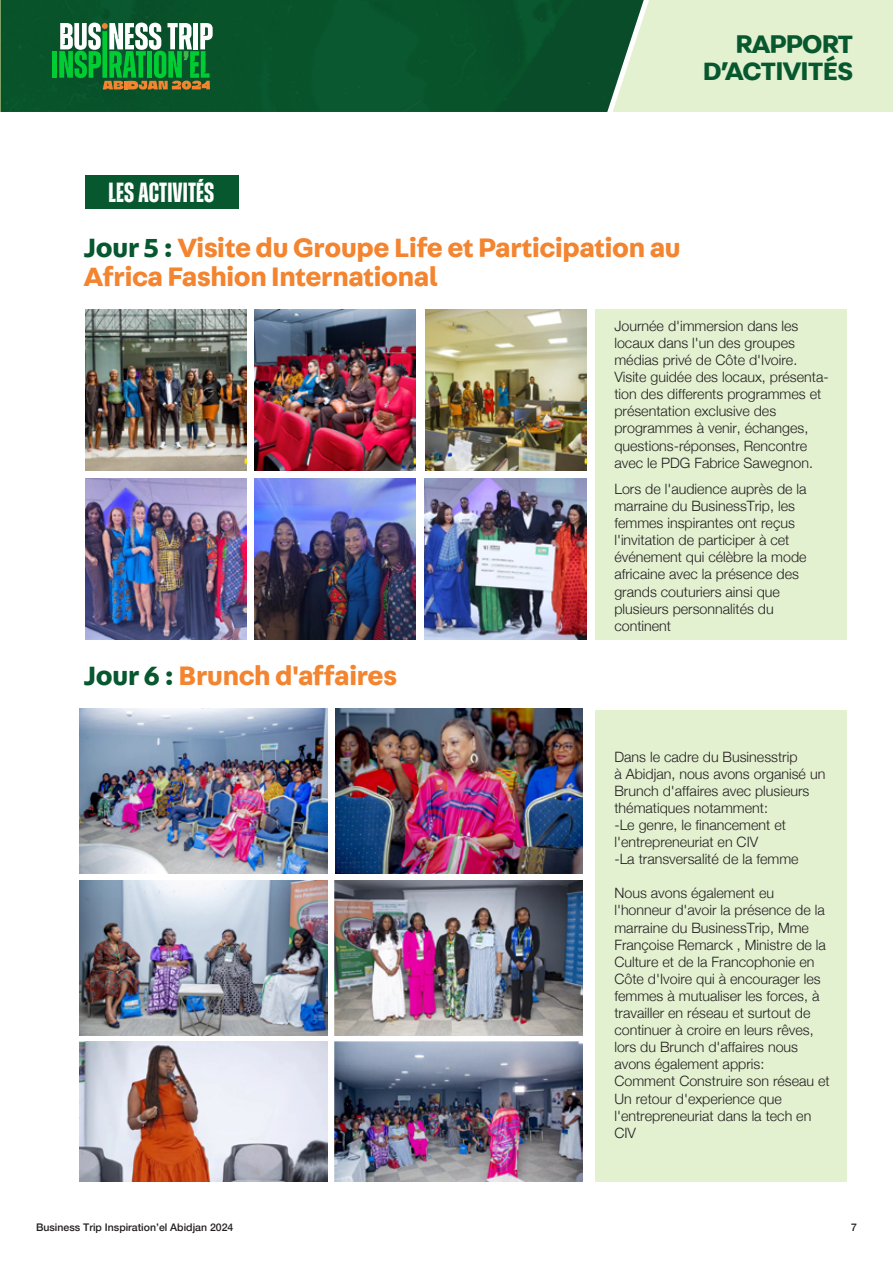
<style>
.page{position:relative;width:893px;height:1263px;background:#fff}
.page>*{position:absolute;margin:0;border:0;box-sizing:border-box;transform-origin:0 0}
.t1{font:700 28.2px/28.7px "Fabriga";letter-spacing:-.01em;color:#f38430}
.t2{font:700 27.6px "Zuume Cut";letter-spacing:.005em;color:#fff}
.t3{font:700 27px/27px "Fabriga";letter-spacing:-.03em;color:#07572f;text-align:right}
.t4{font:300 14.25px/17.1px "Helvetica Neue";color:#231f20}
.t5{font:500 10.5px "Helvetica Neue";color:#231f20}
.s1{color:#07572f}
</style>
<div class="page">
<div style="left:0;top:0;width:613px;height:112px;background:#085329"></div>
<svg style="left:613px;top:0;width:280px;height:112px;background:#d7e8c8"></svg>
<div style="left:52px;top:51px;width:5px;height:27px;background:#0c3"></div>
<svg style="left:59px;top:23px;width:154px;height:67px"></svg>
<div style="left:595px;top:309px;width:252px;height:330px;background:#e3f1d1"></div>
<div style="left:85px;top:175px;width:154px;height:34px;background:#07572f"></div>
<div style="left:595px;top:710px;width:252px;height:471px;background:#e3f1d1"></div>
<img style="left:80px;top:708px;width:247px;height:166px">
<img style="left:335px;top:708px;width:248px;height:165px">
<img style="left:80px;top:880px;width:247px;height:155px">
<img style="left:335px;top:880px;width:248px;height:155px">
<img style="left:80px;top:1042px;width:247px;height:139px">
<img style="left:335px;top:1042px;width:248px;height:139px">
<img style="left:85px;top:309px;width:161px;height:161px">
<img style="left:255px;top:309px;width:161px;height:161px">
<img style="left:425px;top:309px;width:161px;height:161px">
<img style="left:85px;top:478px;width:161px;height:161px">
<img style="left:255px;top:478px;width:161px;height:161px">
<img style="left:425px;top:478px;width:161px;height:161px">
<h3 class="t3" style="left:703px;top:29px;width:152px">RAPPORT<br>D’ACTIVITÉS</h3>
<h2 class="t2" style="left:109px;top:178px;width:107px">LES ACTIVITÉS</h2>
<h1 class="t1" style="left:84px;top:232px;width:598px"><span class="s1">Jour 5 :</span> Visite du Groupe Life et Participation au<br>Africa Fashion International</h1>
<h1 class="t1" style="left:84px;top:660px;width:315px"><span class="s1">Jour 6 :</span> Brunch d'affaires</h1>
<p class="t4" style="left:614px;top:316px;width:216px">Journée d'immersion dans les locaux dans l'un des groupes médias privé de Côte d'Ivoire.<br>Visite guidée des locaux, présenta&shy;tion des differents programmes et présentation exclusive des programmes à venir, échanges, questions-réponses, Rencontre avec le PDG Fabrice Sawegnon.</p>
<p class="t4" style="left:614px;top:479px;width:194px">Lors de l'audience auprès de la marraine du BusinessTrip, les femmes inspirantes ont reçus l'invitation de participer à cet événement qui célèbre la mode africaine avec la présence des grands couturiers ainsi que plusieurs personnalités du continent</p>
<p class="t4" style="left:614px;top:747px;width:212px">Dans le cadre du Businesstrip<br>à Abidjan, nous avons organisé un<br>Brunch d'affaires avec plusieurs thématiques notamment:<br>-Le genre, le financement et l'entrepreneuriat en CIV<br>-La transversalité de la femme</p>
<p class="t4" style="left:614px;top:884px;width:217px">Nous avons également eu l'honneur d'avoir la présence de la marraine du BusinessTrip, Mme<br>Françoise Remarck , Ministre de la<br>Culture et de la Francophonie en<br>Côte d'Ivoire qui à encourager les femmes à mutualiser les forces, à travailler en réseau et surtout de continuer à croire en leurs rêves, lors du Brunch d'affaires nous avons également appris:<br>Comment Construire son réseau et<br>Un retour d'experience que l'entrepreneuriat dans la tech en<br>CIV</p>
<p class="t5" style="left:36px;top:1219px;width:199px">Business Trip Inspiration’el Abidjan 2024</p>
<p class="t5" style="left:851px;top:1219px;width:7px">7</p>
</div>
